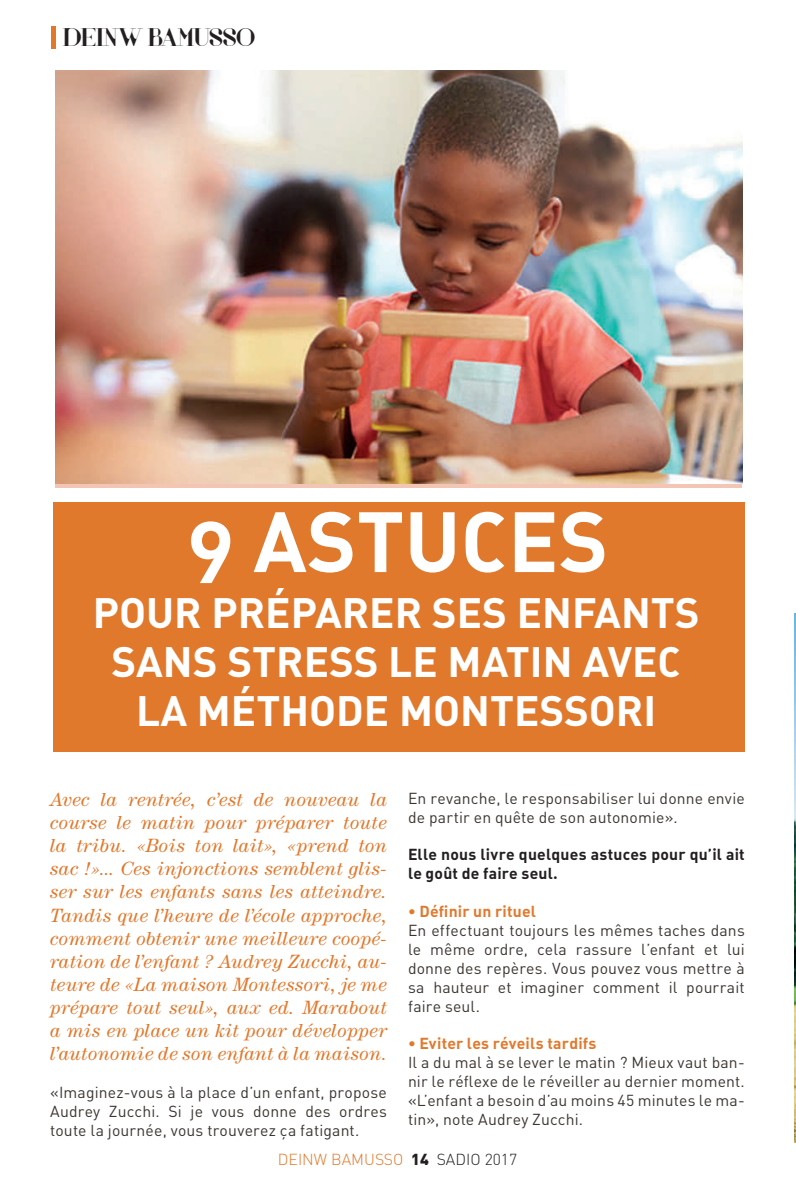
<style>
.page{position:relative;width:796px;height:1193px;background:#fff}
.page>*{position:absolute;margin:0;border:0;box-sizing:border-box;transform-origin:0 0}
.t1{font:84px "DIN Bold Alternate";color:#fff}
.t2{font:42px/49px "DIN Bold Alternate";color:#fff;text-align:center}
.t3{font:26.25px "Voor";color:#231f20}
.t4{font:italic 19.25px/23.1px "Century";letter-spacing:.015em;color:#e1792d;text-align:justify}
.t5{font:15.75px/18.9px "DIN";letter-spacing:.01em;color:#3b3530;text-align:justify}
.t6{font:15.75px/18.9px "DIN Bold Alternate";letter-spacing:.015em;color:#231f20}
.t7{font:15.75px "DIN Bold Alternate";letter-spacing:.01em;color:#e1792d}
.t8{font:300 15.75px "DIN";color:#e1792d}
.s1{font-weight:900;color:#231f20}
.s2{color:#231f20}
</style>
<div class="page">
<div style="left:53px;top:502px;width:692px;height:249px;background:#e1792d"></div>
<img style="left:56px;top:70px;width:686px;height:414px">
<img style="left:795px;top:614px;width:1px;height:528px">
<div style="left:51px;top:26px;width:5px;height:23px;background:#e1792d"></div>
<h3 class="t3" style="left:63px;top:21px;width:194px">DEINW BAMUSSO</h3>
<h1 class="t1" style="left:188px;top:487px;width:422px">9 ASTUCES</h1>
<h2 class="t2" style="left:93px;top:586px;width:608px">POUR PRÉPARER SES ENFANTS<br>SANS STRESS LE MATIN AVEC<br>LA MÉTHODE MONTESSORI</h2>
<p class="t4" style="left:50px;top:787px;width:338px">Avec la rentrée, c’est de nouveau la course le matin pour préparer toute la tribu. «Bois ton lait», «prend ton sac !»... Ces injonctions semblent glis&shy;ser sur les enfants sans les atteindre.<br>Tandis que l’heure de l’école approche, comment obtenir une meilleure coopé&shy;ration de l’enfant ? Audrey Zucchi, au&shy;teure de «La maison Montessori, je me prépare tout seul», aux ed. Marabout a mis en place un kit pour développer l’autonomie de son enfant à la maison.</p>
<p class="t5" style="left:50px;top:1082px;width:338px">«Imaginez-vous à la place d’un enfant, propose Audrey Zucchi. Si je vous donne des ordres toute la journée, vous trouverez ça fatigant.</p>
<p class="t5" style="left:408px;top:788px;width:338px">En revanche, le responsabiliser lui donne envie de partir en quête de son autonomie».</p>
<p class="t6" style="left:408px;top:844px;width:338px">Elle nous livre quelques astuces pour qu’il ait le goût de faire seul.</p>
<p class="t7" style="left:408px;top:901px;width:129px">• Définir un rituel</p>
<p class="t5" style="left:408px;top:920px;width:338px">En effectuant toujours les mêmes taches dans le même ordre, cela rassure l’enfant et lui donne des repères. Vous pouvez vous mettre à sa hauteur et imaginer comment il pourrait faire seul.</p>
<p class="t7" style="left:408px;top:1033px;width:190px">• Eviter les réveils tardifs</p>
<p class="t5" style="left:408px;top:1053px;width:338px">Il a du mal à se lever le matin ? Mieux vaut ban&shy;nir le réflexe de le réveiller au dernier moment. «L’enfant a besoin d’au moins 45 minutes le ma&shy;tin», note Audrey Zucchi.</p>
<p class="t8" style="left:278px;top:1150px;width:241px">DEINW BAMUSSO <span class="s1">14</span> <span class="s2">SADIO 2017</span></p>
</div>
